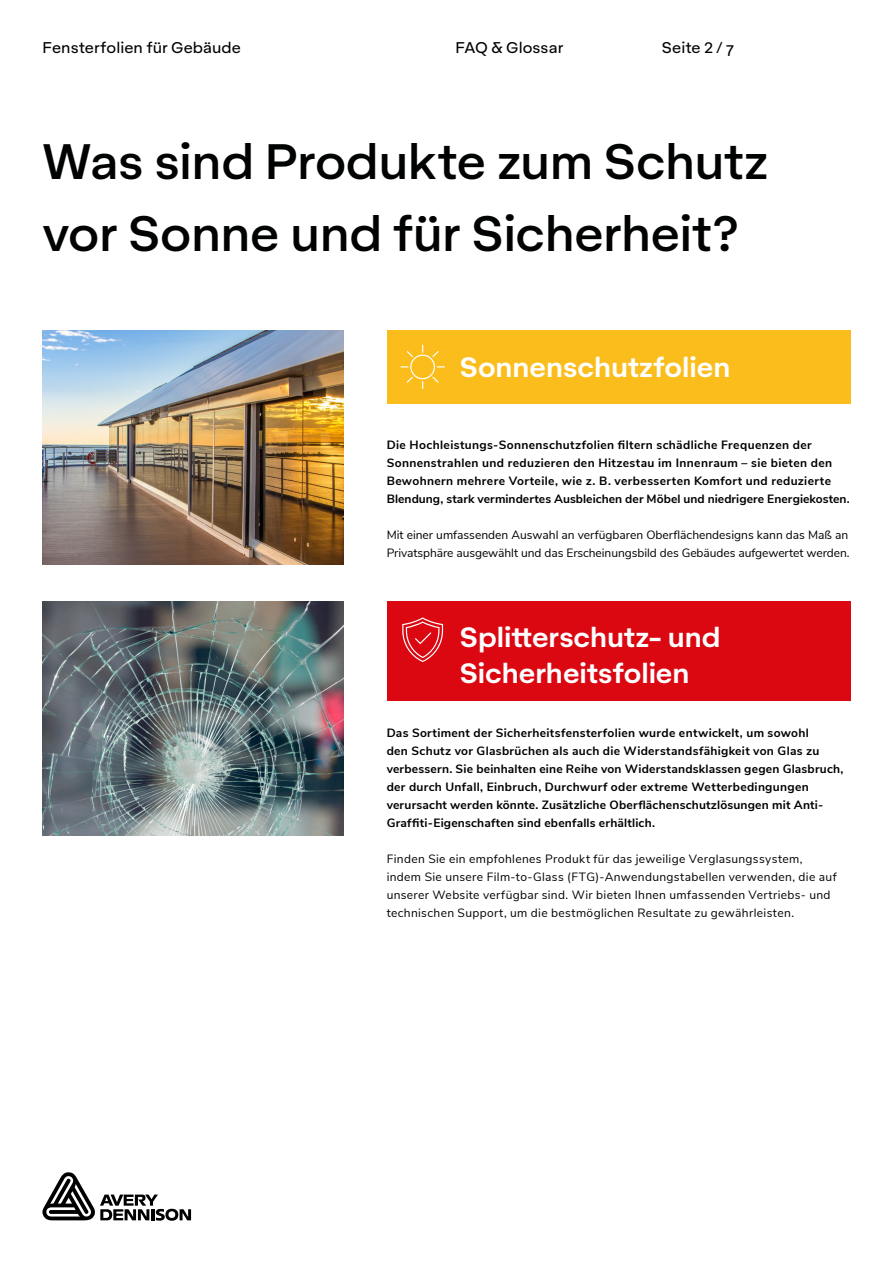
<style>
.page{position:relative;width:893px;height:1263px;background:#fff}
.page>*{position:absolute;margin:0;border:0;box-sizing:border-box;transform-origin:0 0}
.t1{font:500 48px/72px "Aktifo A";letter-spacing:-.01em;color:#010202}
.t2{font:600 27px/36px "Aktifo A";color:#fff}
.t3{font:15px "Aktifo A";letter-spacing:.005em;color:#000}
.t4{font:700 12px/18px "Nunito Sans";letter-spacing:.025em;color:#000}
.t5{font:12px/18px "Nunito Sans";letter-spacing:.025em;color:#000}
.t6{font:12px/18px "Nunito Sans";letter-spacing:-.005em;color:#000}
</style>
<div class="page">
<div style="left:387px;top:601px;width:463px;height:100px;background:#db0812"></div>
<img style="left:43px;top:331px;width:300px;height:234px">
<img style="left:43px;top:602px;width:300px;height:234px">
<div style="left:387px;top:331px;width:463px;height:73px;background:#fbbd1b"></div>
<svg style="left:400px;top:345px;width:45px;height:44px"></svg>
<svg style="left:402px;top:617px;width:41px;height:45px"></svg>
<svg style="left:42px;top:1172px;width:149px;height:49px"></svg>
<p class="t3" style="left:43px;top:38px;width:200px">Fensterfolien für Gebäude</p>
<p class="t3" style="left:455px;top:38px;width:109px">FAQ &amp; Glossar</p>
<p class="t3" style="left:662px;top:38px;width:74px">Seite 2 / 7</p>
<h1 class="t1" style="left:43px;top:125px;width:727px">Was sind Produkte zum Schutz vor Sonne und für Sicherheit?</h1>
<h2 class="t2" style="left:460px;top:348px;width:272px">Sonnenschutzfolien</h2>
<p class="t4" style="left:387px;top:435px;width:465px">Die Hochleistungs-Sonnenschutzfolien filtern schädliche Frequenzen der Sonnenstrahlen und reduzieren den Hitzestau im Innenraum – sie bieten den Bewohnern mehrere Vorteile, wie z. B. verbesserten Komfort und reduzierte Blendung, stark vermindertes Ausbleichen der Möbel und niedrigere Energiekosten.</p>
<p class="t6" style="left:387px;top:525px;width:464px">Mit einer umfassenden Auswahl an verfügbaren Oberflächendesigns kann das Maß an<br>Privatsphäre ausgewählt und das Erscheinungsbild des Gebäudes aufgewertet werden.</p>
<h2 class="t2" style="left:460px;top:618px;width:262px">Splitterschutz- und<br>Sicherheitsfolien</h2>
<p class="t4" style="left:387px;top:723px;width:458px">Das Sortiment der Sicherheitsfensterfolien wurde entwickelt, um sowohl<br>den Schutz vor Glasbrüchen als auch die Widerstandsfähigkeit von Glas zu verbessern. Sie beinhalten eine Reihe von Widerstandsklassen gegen Glasbruch, der durch Unfall, Einbruch, Durchwurf oder extreme Wetterbedingungen verursacht werden könnte. Zusätzliche Oberflächenschutzlösungen mit Anti-Graffiti-Eigenschaften sind ebenfalls erhältlich.</p>
<p class="t5" style="left:387px;top:849px;width:451px">Finden Sie ein empfohlenes Produkt für das jeweilige Verglasungssystem, indem Sie unsere Film-to-Glass (FTG)-Anwendungstabellen verwenden, die auf unserer Website verfügbar sind. Wir bieten Ihnen umfassenden Vertriebs- und technischen Support, um die bestmöglichen Resultate zu gewährleisten.</p>
</div>
